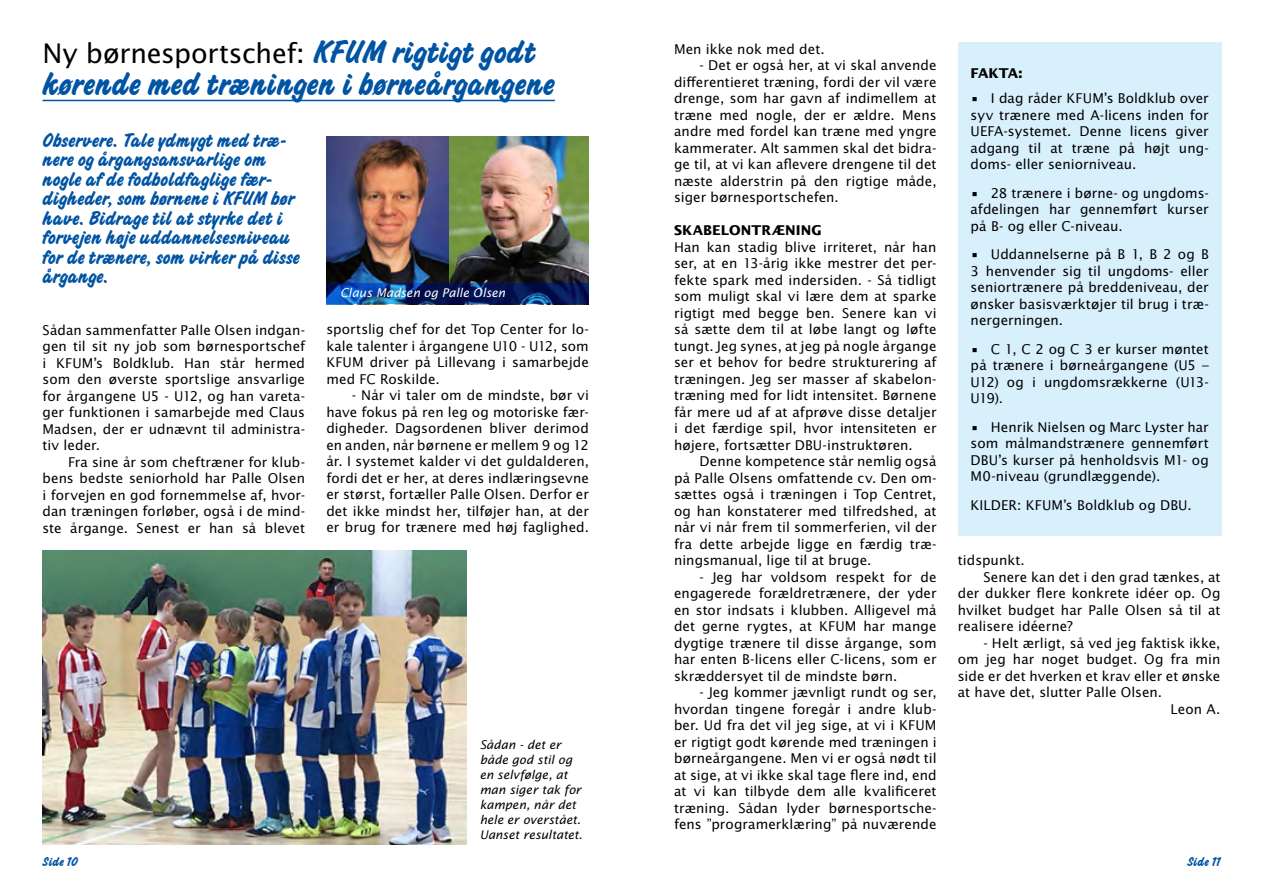
<style>
.page{position:relative;width:1263px;height:893px;background:#fff}
.page>*{position:absolute;margin:0;border:0;box-sizing:border-box;transform-origin:0 0}
.t1{font:34.5px "Challenge Bold Plain";letter-spacing:-.005em;color:#0054a4}
.t2{font:27px "Lucida Sans Std";letter-spacing:-.01em;color:#000}
.t3{font:21px/19.5px "Challenge Bold Plain";color:#0054a4}
.t4{font:13.5px/16.5px "Lucida Sans Std";letter-spacing:.005em;color:#000;text-align:justify}
.t5{font:700 13.5px "Lucida Sans Std";color:#000}
.t6{font:13.5px "Challenge Bold Plain";letter-spacing:.005em;color:#0054a4}
.t7{font:italic 12px/15px "Lucida Sans Std";color:#000}
.t8{font:italic 12px "Lucida Sans Std";color:#fff}
.s1{font-family:"Challenge Bold Plain";font-size:34.5px;color:#0054a4}
</style>
<div class="page">
<hr style="left:43px;top:100px;width:512px;height:1px;background:#0054a4">
<div style="left:958px;top:43px;width:263px;height:493px;background:#d8effc"></div>
<img style="left:326px;top:136px;width:263px;height:148px">
<img style="left:43px;top:551px;width:424px;height:293px">
<svg style="left:326px;top:284px;width:263px;height:20px;background:#0a2e74"></svg>
<h2 class="t2" style="left:43px;top:38px;width:495px">Ny børnesportschef: <span class="s1">KFUM rigtigt godt</span></h2>
<h1 class="t1" style="left:43px;top:63px;width:514px">kørende med træningen i børneårgangene</h1>
<p class="t5" style="left:971px;top:65px;width:54px">FAKTA:</p>
<p class="t4" style="left:674px;top:41px;width:152px">Men ikke nok med det.</p>
<p class="t4" style="left:674px;top:58px;width:264px;text-indent:26px">- Det er også her, at vi skal anvende differentieret træning, fordi der vil være drenge, som har gavn af indimellem at træne med nogle, der er ældre. Mens andre med fordel kan træne med yngre kammerater. Alt sammen skal det bidra&shy;ge til, at vi kan aflevere drengene til det næste alderstrin på den rigtige måde, siger børnesportschefen.</p>
<p class="t5" style="left:674px;top:223px;width:149px">SKABELONTRÆNING</p>
<p class="t4" style="left:674px;top:239px;width:264px">Han kan stadig blive irriteret, når han ser, at en 13-årig ikke mestrer det per&shy;fekte spark med indersiden. - Så tidligt som muligt skal vi lære dem at sparke rigtigt med begge ben. Senere kan vi så sætte dem til at løbe langt og løfte tungt. Jeg synes, at jeg på nogle årgange ser et behov for bedre strukturering af træningen. Jeg ser masser af skabelon&shy;træning med for lidt intensitet. Børnene får mere ud af at afprøve disse detaljer i det færdige spil, hvor intensiteten er højere, fortsætter DBU-instruktøren.</p>
<p class="t4" style="left:674px;top:453px;width:264px;text-indent:26px">Denne kompetence står nemlig også på Palle Olsens omfattende cv. Den om&shy;sættes også i træningen i Top Centret, og han konstaterer med tilfredshed, at når vi når frem til sommerferien, vil der fra dette arbejde ligge en færdig træ&shy;ningsmanual, lige til at bruge.</p>
<p class="t4" style="left:674px;top:569px;width:264px;text-indent:26px">- Jeg har voldsom respekt for de engagerede forældretrænere, der yder en stor indsats i klubben. Alligevel må det gerne rygtes, at KFUM har mange dygtige trænere til disse årgange, som har enten B-licens eller C-licens, som er skræddersyet til de mindste børn.</p>
<p class="t4" style="left:674px;top:684px;width:264px;text-indent:26px">- Jeg kommer jævnligt rundt og ser, hvordan tingene foregår i andre klub&shy;ber. Ud fra det vil jeg sige, at vi i KFUM er rigtigt godt kørende med træningen i børneårgangene. Men vi er også nødt til at sige, at vi ikke skal tage flere ind, end at vi kan tilbyde dem alle kvalificeret træning. Sådan lyder børnesportsche&shy;fens ”programerklæring” på nuværende</p>
<p class="t4" style="left:971px;top:90px;width:240px">• I dag råder KFUM’s Boldklub over syv trænere med A-licens inden for UEFA-systemet. Denne licens giver adgang til at træne på højt ung&shy;doms- eller seniorniveau.</p>
<p class="t4" style="left:971px;top:185px;width:240px">• 28 trænere i børne- og ungdoms&shy;afdelingen har gennemført kurser på B- og eller C-niveau.</p>
<p class="t4" style="left:971px;top:246px;width:240px">• Uddannelserne på B 1, B 2 og B 3 henvender sig til ungdoms- eller seniortrænere på breddeniveau, der ønsker basisværktøjer til brug i træ&shy;nergerningen.</p>
<p class="t4" style="left:971px;top:341px;width:240px">• C 1, C 2 og C 3 er kurser møntet på trænere i børneårgangene (U5 – U12) og i ungdomsrækkerne (U13- U19).</p>
<p class="t4" style="left:971px;top:419px;width:240px">• Henrik Nielsen og Marc Lyster har som målmandstrænere gennemført DBU’s kurser på henholdsvis M1- og M0-niveau (grundlæggende).</p>
<p class="t4" style="left:971px;top:497px;width:223px">KILDER: KFUM’s Boldklub og DBU.</p>
<h3 class="t3" style="left:43px;top:130px;width:259px">Observere. Tale ydmygt med træ&shy;nere og årgangsansvarlige om nogle af de fodboldfaglige fær&shy;digheder, som børnene i KFUM bør have. Bidrage til at styrke det i forvejen høje uddannelsesniveau for de trænere, som virker på disse årgange.</h3>
<p class="t4" style="left:43px;top:322px;width:264px">Sådan sammenfatter Palle Olsen indgan&shy;gen til sit ny job som børnesportschef i KFUM’s Boldklub. Han står hermed som den øverste sportslige ansvarlige for årgangene U5 - U12, og han vareta&shy;ger funktionen i samarbejde med Claus Madsen, der er udnævnt til administra&shy;tiv leder.</p>
<p class="t4" style="left:43px;top:454px;width:264px;text-indent:26px">Fra sine år som cheftræner for klub&shy;bens bedste seniorhold har Palle Olsen i forvejen en god fornemmelse af, hvor&shy;dan træningen forløber, også i de mind&shy;ste årgange. Senest er han så blevet</p>
<p class="t8" style="left:340px;top:286px;width:167px">Claus Madsen og Palle Olsen</p>
<p class="t4" style="left:326px;top:322px;width:264px">sportslig chef for det Top Center for lo&shy;kale talenter i årgangene U10 - U12, som KFUM driver på Lillevang i samarbejde med FC Roskilde.</p>
<p class="t4" style="left:326px;top:388px;width:264px;text-indent:26px">- Når vi taler om de mindste, bør vi have fokus på ren leg og motoriske fær&shy;digheder. Dagsordenen bliver derimod en anden, når børnene er mellem 9 og 12 år. I systemet kalder vi det guldalderen, fordi det er her, at deres indlæringsevne er størst, fortæller Palle Olsen. Derfor er det ikke mindst her, tilføjer han, at der er brug for trænere med høj faglighed.</p>
<p class="t4" style="left:958px;top:552px;width:68px">tidspunkt.</p>
<p class="t4" style="left:983px;top:569px;width:239px">Senere kan det i den grad tænkes, at</p>
<p class="t4" style="left:958px;top:585px;width:264px">der dukker flere konkrete idéer op. Og</p>
<p class="t4" style="left:958px;top:602px;width:264px">hvilket budget har Palle Olsen så til at</p>
<p class="t4" style="left:958px;top:618px;width:116px">realisere idéerne?</p>
<p class="t4" style="left:983px;top:635px;width:239px">- Helt ærligt, så ved jeg faktisk ikke,</p>
<p class="t4" style="left:958px;top:651px;width:264px">om jeg har noget budget. Og fra min</p>
<p class="t4" style="left:958px;top:668px;width:264px">side er det hverken et krav eller et ønske</p>
<p class="t4" style="left:958px;top:684px;width:206px">at have det, slutter Palle Olsen.</p>
<p class="t4" style="left:1170px;top:701px;width:51px">Leon A.</p>
<p class="t7" style="left:480px;top:737px;width:104px">Sådan - det er både god stil og en selvfølge, at man siger tak for kampen, når det hele er overstået.<br>Uanset resultatet.</p>
<p class="t6" style="left:43px;top:853px;width:37px">Side 10</p>
<p class="t6" style="left:1187px;top:853px;width:35px">Side 11</p>
</div>
